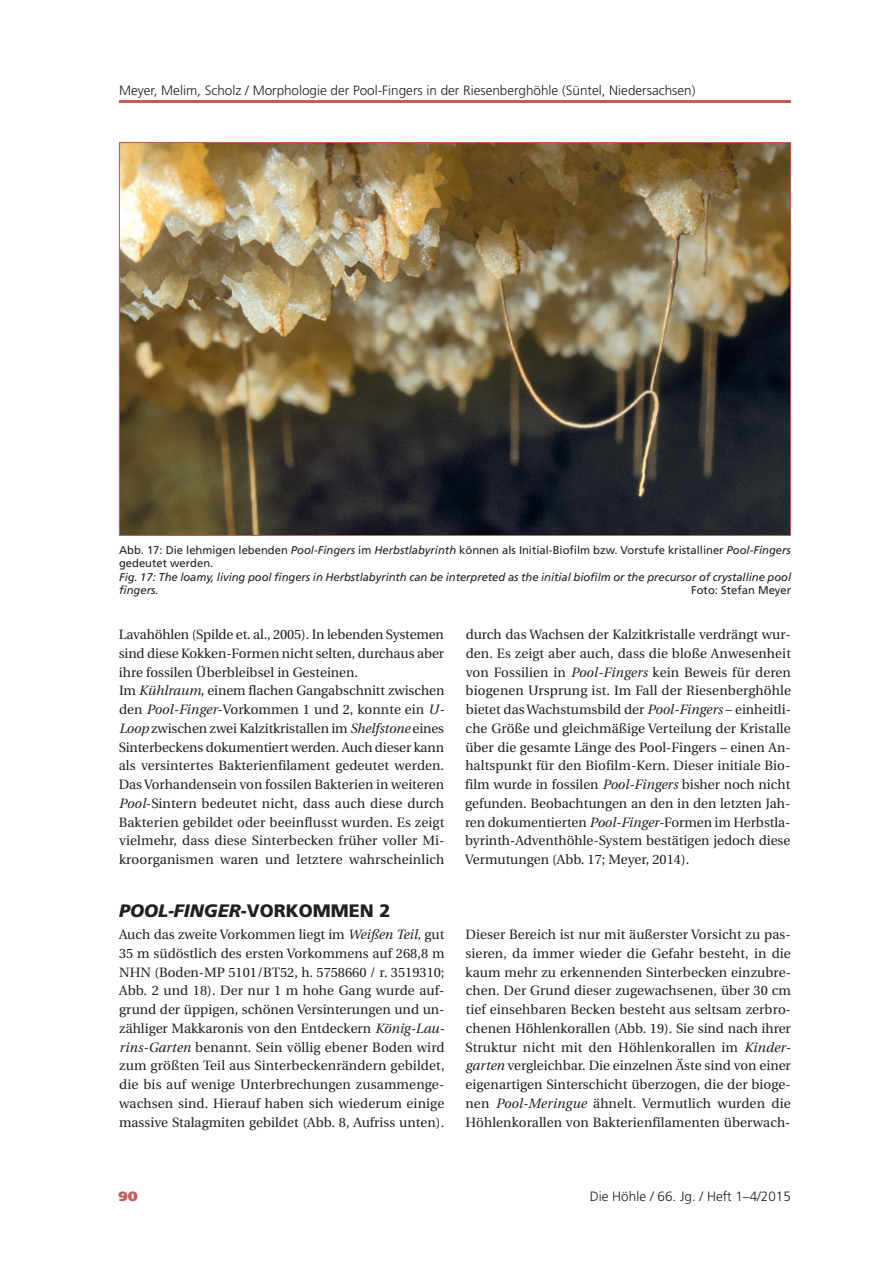
<style>
.page{position:relative;width:893px;height:1263px;background:#fff}
.page>*{position:absolute;margin:0;border:0;box-sizing:border-box;transform-origin:0 0}
.t1{font:italic 900 18px "Frutiger";color:#231f20}
.t2{font:13.5px/18.8px "Utopia";color:#231f20;text-align:justify}
.t3{font:300 13.5px "Frutiger";color:#231f20}
.t4{font:900 13.5px "Frutiger";color:#c75b59}
.t5{font:11.25px/13.5px "Frutiger";color:#231f20}
.t6{font:italic 11.25px/13.5px "Frutiger";letter-spacing:-.005em;color:#231f20}
.s1{font-style:italic}
.s2{font-style:normal}
</style>
<div class="page">
<hr style="left:119px;top:100px;width:672px;height:3px;background:#c75b59">
<img style="left:121px;top:144px;width:668px;height:390px">
<p class="t3" style="left:119px;top:85px;width:578px">Meyer, Melim, Scholz / Morphologie der Pool-Fingers in der Riesenberghöhle (Süntel, Niedersachsen)</p>
<p class="t5" style="left:119px;top:544px;width:673px">Abb. 17: Die lehmigen lebenden <span class="s1">Pool-Fingers</span> im <span class="s1">Herbstlabyrinth</span> können als Initial-Biofilm bzw. Vorstufe kristalliner <span class="s1">Pool-Fingers </span>gedeutet werden.</p>
<p class="t6" style="left:119px;top:571px;width:674px">Fig. 17: The loamy, living pool fingers in Herbstlabyrinth can be interpreted as the initial biofilm or the precursor of crystalline pool fingers.</p>
<p class="t5" style="left:691px;top:584px;width:102px">Foto: Stefan Meyer</p>
<p class="t2" style="left:119px;top:626px;width:327px;text-align:left">Lavahöhlen (Spilde et. al., 2005). In lebenden Systemen sind diese Kokken-Formen nicht selten, durchaus aber ihre fossilen Überbleibsel in Gesteinen.<br>Im <span class="s1">Kühlraum</span>, einem flachen Gangabschnitt zwischen den <span class="s1">Pool-Finger</span>-Vorkommen 1 und 2, konnte ein <span class="s1">U-Loop</span> zwischen zwei Kalzitkristallen im <span class="s1">Shelfstone</span> eines Sinterbeckens dokumentiert werden. Auch dieser kann als versintertes Bakterienfilament gedeutet werden.<br>Das Vorhandensein von fossilen Bakterien in weiteren <span class="s1">Pool</span>-Sintern bedeutet nicht, dass auch diese durch Bakterien gebildet oder beeinflusst wurden. Es zeigt vielmehr, dass diese Sinterbecken früher voller Mi&shy;kroorganismen waren und letztere wahrscheinlich</p>
<p class="t2" style="left:465px;top:626px;width:327px">durch das Wachsen der Kalzitkristalle verdrängt wur&shy;den. Es zeigt aber auch, dass die bloße Anwesenheit von Fossilien in <span class="s1">Pool-Fingers</span> kein Beweis für deren biogenen Ursprung ist. Im Fall der Riesenberghöhle bietet das Wachstumsbild der <span class="s1">Pool-Fingers</span> – einheitli&shy;che Größe und gleichmäßige Verteilung der Kristalle über die gesamte Länge des Pool-Fingers – einen An&shy;haltspunkt für den Biofilm-Kern. Dieser initiale Bio&shy;film wurde in fossilen <span class="s1">Pool-Fingers</span> bisher noch nicht gefunden. Beobachtungen an den in den letzten Jah&shy;ren dokumentierten <span class="s1">Pool-Finger-</span>Formen im Herbstla&shy;byrinth-Adventhöhle-System bestätigen jedoch diese Vermutungen (Abb. 17; Meyer, 2014).</p>
<h1 class="t1" style="left:119px;top:903px;width:273px">POOL-FINGER<span class="s2">-VORKOMMEN 2</span></h1>
<p class="t2" style="left:119px;top:926px;width:327px">Auch das zweite Vorkommen liegt im <span class="s1">Weißen Teil,</span> gut 35 m südöstlich des ersten Vorkommens auf 268,8 m NHN (Boden-MP 5101/BT52, h. 5758660 / r. 3519310; Abb. 2 und 18). Der nur 1 m hohe Gang wurde auf&shy;grund der üppigen, schönen Versinterungen und un&shy;zähliger Makkaronis von den Entdeckern <span class="s1">König-Lau&shy;rins-Garten</span> benannt. Sein völlig ebener Boden wird zum größten Teil aus Sinterbeckenrändern gebildet, die bis auf wenige Unterbrechungen zusammenge&shy;wachsen sind. Hierauf haben sich wiederum einige massive Stalagmiten gebildet (Abb. 8, Aufriss unten).</p>
<p class="t2" style="left:465px;top:926px;width:327px">Dieser Bereich ist nur mit äußerster Vorsicht zu pas&shy;sieren, da immer wieder die Gefahr besteht, in die kaum mehr zu erkennenden Sinterbecken einzubre&shy;chen. Der Grund dieser zugewachsenen, über 30 cm tief einsehbaren Becken besteht aus seltsam zerbro&shy;chenen Höhlenkorallen (Abb. 19). Sie sind nach ihrer Struktur nicht mit den Höhlenkorallen im <span class="s1">Kinder - garten</span> vergleichbar. Die einzelnen Äste sind von einer eigenartigen Sinterschicht überzogen, die der bioge&shy;nen <span class="s1">Pool-Meringue</span> ähnelt. Vermutlich wurden die Höhlenkorallen von Bakterienfilamenten überwach-</p>
<p class="t4" style="left:119px;top:1191px;width:21px">90</p>
<p class="t3" style="left:590px;top:1191px;width:203px">Die Höhle / 66. Jg. / Heft 1–4/2015</p>
</div>
